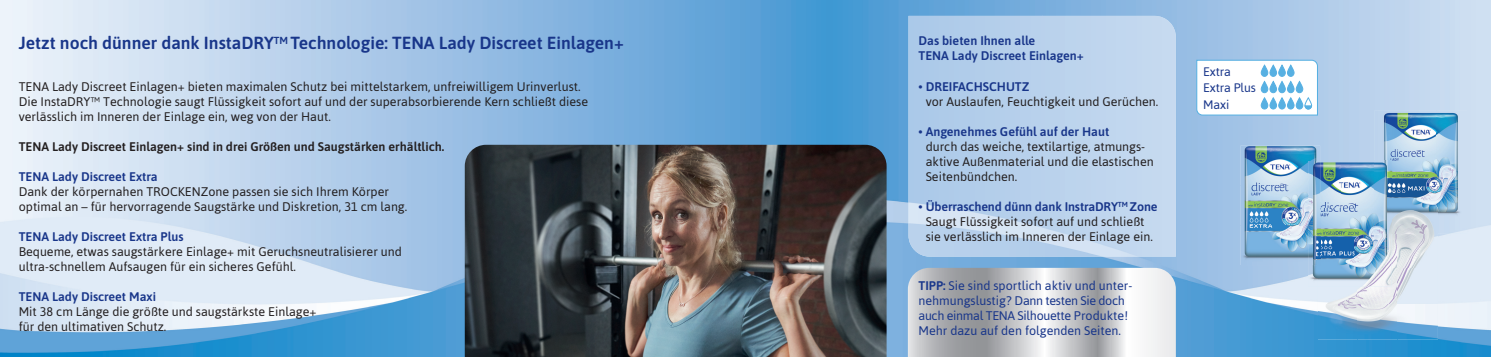
<style>
.page{position:relative;width:1491px;height:357px;background:#fff}
.page>*{position:absolute;margin:0;border:0;box-sizing:border-box;transform-origin:0 0}
.t1{font:600 17.5px "Asap";color:#19368a}
.t2{font:12.5px/15px "Asap";color:#231f20}
.t3{font:600 12.5px/15px "Asap";color:#19368a}
.t4{font:12.5px/15px "Asap";color:#19368a}
.t5{font:600 12.5px "Asap";color:#231f20}
.t6{font:12.38px/16.5px "Asap";letter-spacing:-.01em;color:#19368a}
.s1{font-weight:600;color:#19368a}
.s2{font-weight:600}
</style>
<div class="page">
<img style="left:0;top:0;width:1490px;height:356px">
<img style="left:908px;top:16px;width:267px;height:240px">
<svg style="left:907px;top:267px;width:268px;height:89px"></svg>
<img style="left:465px;top:145px;width:421px;height:211px">
<img style="left:1374px;top:110px;width:92px;height:123px">
<img style="left:1240px;top:145px;width:80px;height:120px">
<img style="left:1320px;top:161px;width:54px;height:47px">
<img style="left:1307px;top:265px;width:10px;height:21px">
<img style="left:1374px;top:161px;width:17px;height:47px">
<img style="left:1307px;top:161px;width:13px;height:104px">
<svg style="left:1195px;top:59px;width:123px;height:57px"></svg>
<img style="left:1391px;top:233px;width:46px;height:35px">
<img style="left:1317px;top:268px;width:120px;height:71px">
<img style="left:1391px;top:208px;width:46px;height:25px">
<img style="left:1317px;top:208px;width:74px;height:78px">
<img style="left:1317px;top:208px;width:3px;height:57px">
<h1 class="t1" style="left:19px;top:37px;width:606px">Jetzt noch dünner dank InstaDRY<sup>TM</sup> Technologie: TENA Lady Discreet Einlagen+</h1>
<p class="t3" style="left:918px;top:34px;width:167px">Das bieten Ihnen alle<br>TENA Lady Discreet Einlagen+</p>
<p class="t3" style="left:918px;top:80px;width:112px">• DREIFACHSCHUTZ</p>
<p class="t2" style="left:925px;top:95px;width:234px">vor Auslaufen, Feuchtigkeit und Gerüchen.</p>
<p class="t3" style="left:918px;top:125px;width:192px">• Angenehmes Gefühl auf der Haut</p>
<p class="t2" style="left:925px;top:140px;width:229px">durch das weiche, textilartige, atmungs&shy;aktive Außenmaterial und die elastischen<br>Seitenbündchen.</p>
<p class="t2" style="left:918px;top:200px;width:241px;text-align:center"><span class="s1">• Überraschend dünn dank InstraDRY</span><sup>TM</sup> <span class="s1">Zone<br></span>Saugt Flüssigkeit sofort auf und schließt<br>sie verlässlich im Inneren der Einlage ein.</p>
<p class="t4" style="left:918px;top:278px;width:215px"><span class="s2">TIPP:</span> Sie sind sportlich aktiv und unter&shy;nehmungslustig? Dann testen Sie doch auch einmal TENA Silhouette Produkte!<br>Mehr dazu auf den folgenden Seiten.</p>
<p class="t2" style="left:19px;top:80px;width:571px">TENA Lady Discreet Einlagen+ bieten maximalen Schutz bei mittelstarkem, unfreiwilligem Urinverlust.<br>Die InstaDRY™ Technologie saugt Flüssigkeit sofort auf und der superabsorbierende Kern schließt diese verlässlich im Inneren der Einlage ein, weg von der Haut.</p>
<p class="t5" style="left:19px;top:142px;width:427px">TENA Lady Discreet Einlagen+ sind in drei Größen und Saugstärken erhältlich.</p>
<p class="t3" style="left:19px;top:170px;width:140px">TENA Lady Discreet Extra</p>
<p class="t2" style="left:19px;top:185px;width:390px">Dank der körpernahen TROCKENZone passen sie sich Ihrem Körper optimal an – für hervorragende Saugstärke und Diskretion, 31 cm lang.</p>
<p class="t3" style="left:19px;top:230px;width:166px">TENA Lady Discreet Extra Plus</p>
<p class="t2" style="left:19px;top:245px;width:384px">Bequeme, etwas saugstärkere Einlage+ mit Geruchsneutralisierer und ultra-schnellem Aufsaugen für ein sicheres Gefühl.</p>
<p class="t3" style="left:19px;top:290px;width:139px">TENA Lady Discreet Maxi</p>
<p class="t2" style="left:19px;top:305px;width:299px">Mit 38 cm Länge die größte und saugstärkste Einlage+ für den ultimativen Schutz.</p>
<p class="t6" style="left:1203px;top:64px;width:54px">Extra<br>Extra Plus<br>Maxi</p>
</div>
